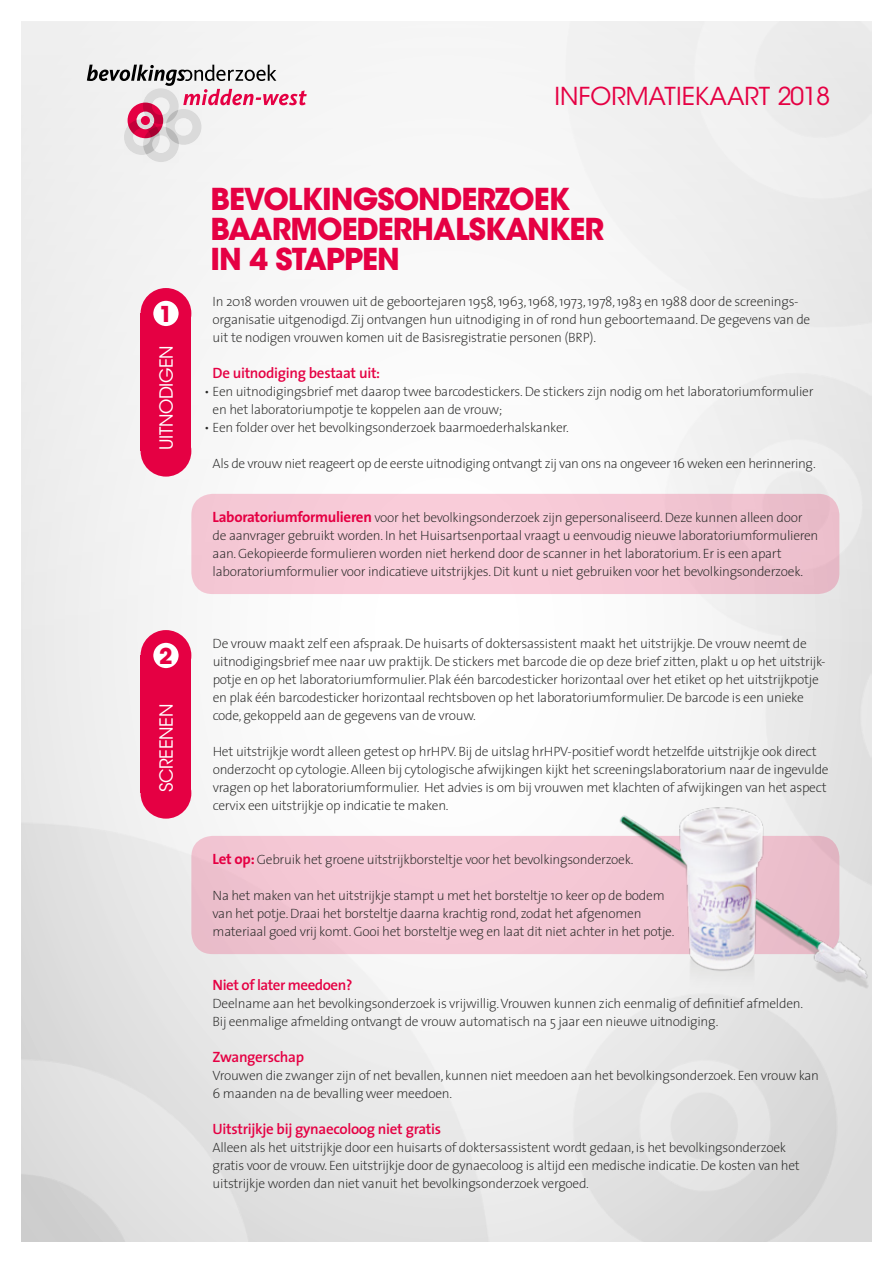
<style>
.page{position:relative;width:893px;height:1263px;background:#fff}
.page>*{position:absolute;margin:0;border:0;box-sizing:border-box;transform-origin:0 0}
.t1{font:30px/30px "ITC Avant Garde MM 740 750";letter-spacing:-.03em;color:#e50043}
.t2{font:24.6px "ITC Avant Garde MM 300 750";color:#e50043}
.t3{font:21.75px "ITC Avant Garde MM 740 750";color:#e50043}
.t4{font:18px "ITC Avant Garde MM 300 750";letter-spacing:-.02em;color:#fff}
.t5{font:600 15px "The Sans";letter-spacing:-.02em;color:#e50043}
.t6{font:200 13.5px/18px "The Sans";letter-spacing:-.02em;color:#282827}
.s1{font-weight:700;font-size:15px;color:#e50043}
</style>
<div class="page">
<div style="left:21px;top:21px;width:851px;height:851px;background:linear-gradient(to right,#f6f6f6,#f2f2f2)"></div>
<div style="left:191px;top:494px;width:648px;height:100px;background:#f6c9d6;border-radius:21px"></div>
<div style="left:191px;top:836px;width:648px;height:118px;background:#f5c8d5;border-radius:21px"></div>
<div style="left:141px;top:426px;width:50px;height:51px;background:#e50043;border-radius:50%"></div>
<div style="left:141px;top:313px;width:50px;height:138px;background:#e50043"></div>
<div style="left:147px;top:294px;width:38px;height:38px;background:#fff;border-radius:50%"></div>
<div style="left:141px;top:288px;width:50px;height:51px;border:13px solid #e50043;border-radius:50%"></div>
<div style="left:141px;top:768px;width:50px;height:51px;background:#e50043;border-radius:50%"></div>
<div style="left:141px;top:655px;width:50px;height:138px;background:#e50043"></div>
<div style="left:147px;top:636px;width:38px;height:38px;background:#fff;border-radius:50%"></div>
<div style="left:141px;top:630px;width:50px;height:51px;border:13px solid #e50043;border-radius:50%"></div>
<img style="left:584px;top:791px;width:288px;height:217px">
<svg style="left:87px;top:65px;width:220px;height:97px"></svg>
<div style="left:141px;top:116px;width:9px;height:9px;background:#e50043;border-radius:50%"></div>
<h2 class="t2" style="left:554px;top:82px;width:277px">INFORMATIEKAART 2018</h2>
<h3 class="t3" style="left:159px;top:301px;width:15px">1</h3>
<h3 class="t4" style="left:156px;top:450px;width:106px;rotate:-90deg">UITNODIGEN</h3>
<h3 class="t3" style="left:159px;top:643px;width:15px">2</h3>
<h3 class="t4" style="left:156px;top:792px;width:90px;rotate:-90deg">SCREENEN</h3>
<h1 class="t1" style="left:210px;top:185px;width:395px">BEVOLKINGSONDERZOEK<br>BAARMOEDERHALSKANKER<br>IN 4 STAPPEN</h1>
<p class="t6" style="left:213px;top:292px;width:599px">In 2018 worden vrouwen uit de geboortejaren 1958,1963,1968,1973,1978,1983 en 1988 door de screenings&shy;organisatie uitgenodigd. Zij ontvangen hun uitnodiging in of rond hun geboortemaand. De gegevens van de uit te nodigen vrouwen komen uit de Basisregistratie personen (BRP).</p>
<p class="t5" style="left:213px;top:360px;width:169px">De uitnodiging bestaat uit:</p>
<p class="t6" style="left:213px;top:400px;width:291px">en het laboratoriumpotje te koppelen aan de vrouw;</p>
<p class="t6" style="left:204px;top:382px;width:611px">• Een uitnodigingsbrief met daarop twee barcodestickers. De stickers zijn nodig om het laboratoriumformulier</p>
<p class="t6" style="left:204px;top:418px;width:366px">• Een folder over het bevolkingsonderzoek baarmoederhalskanker.</p>
<p class="t6" style="left:213px;top:454px;width:604px">Als de vrouw niet reageert op de eerste uitnodiging ontvangt zij van ons na ongeveer 16 weken een herinnering.</p>
<p class="t6" style="left:213px;top:508px;width:607px"><span class="s1">Laboratoriumformulieren</span> voor het bevolkingsonderzoek zijn gepersonaliseerd. Deze kunnen alleen door de aanvrager gebruikt worden. In het Huisartsenportaal vraagt u eenvoudig nieuwe laboratoriumformulieren aan. Gekopieerde formulieren worden niet herkend door de scanner in het laboratorium. Er is een apart laboratoriumformulier voor indicatieve uitstrijkjes. Dit kunt u niet gebruiken voor het -bevolkingsonderzoek.</p>
<p class="t6" style="left:213px;top:634px;width:614px">De vrouw maakt zelf een afspraak. De huisarts of doktersassistent maakt het uitstrijkje. De vrouw neemt de uitnodigingsbrief mee naar uw praktijk. De stickers met barcode die op deze brief zitten,plakt u op het uitstrijk&shy;potje en op het laboratoriumformulier. Plak één barcodesticker horizontaal over het etiket op het uitstrijkpotje en plak één barcodesticker horizontaal rechtsboven op het laboratoriumformulier. De barcode is een unieke code,gekoppeld aan de gegevens van de vrouw.</p>
<p class="t6" style="left:213px;top:742px;width:617px">Het uitstrijkje wordt alleen getest op hrHPV. Bij de uitslag hrHPV-positief wordt hetzelfde uitstrijkje ook direct onderzocht op cytologie. Alleen bij cytologische afwijkingen kijkt het screeningslaboratorium naar de ingevulde vragen op het laboratoriumformulier. Het advies is om bij vrouwen met klachten of afwijkingen van het aspect cervix een uitstrijkje op indicatie te maken.</p>
<p class="t6" style="left:213px;top:850px;width:422px"><span class="s1">Let op:</span> Gebruik het groene uitstrijkborsteltje voor het bevolkingsonderzoek.</p>
<p class="t6" style="left:213px;top:886px;width:463px">Na het maken van het uitstrijkje stampt u met het borsteltje 10 keer op de bodem van het potje. Draai het borsteltje daarna krachtig rond, zodat het afgenomen materiaal goed vrij komt. Gooi het borsteltje weg en laat dit niet achter in het potje.</p>
<p class="t5" style="left:213px;top:972px;width:141px">Niet of later meedoen?</p>
<p class="t6" style="left:213px;top:994px;width:593px">Deelname aan het bevolkingsonderzoek is vrijwillig.Vrouwen kunnen zich eenmalig of definitief afmelden. -<br>Bij eenmalige afmelding ontvangt de vrouw automatisch na 5 jaar een nieuwe uitnodiging.</p>
<p class="t5" style="left:213px;top:1044px;width:93px">Zwangerschap</p>
<p class="t6" style="left:213px;top:1066px;width:608px">Vrouwen die zwanger zijn of net bevallen, kunnen niet meedoen aan het bevolkingsonderzoek. Een vrouw kan<br>6 maanden na de bevalling weer meedoen.</p>
<p class="t5" style="left:213px;top:1116px;width:230px">Uitstrijkje bij gynaecoloog niet gratis</p>
<p class="t6" style="left:213px;top:1138px;width:589px">Alleen als het uitstrijkje door een huisarts of doktersassistent wordt gedaan, is het bevolkingsonderzoek gratis voor de vrouw. Een uitstrijkje door de gynaecoloog is altijd een medische indicatie. De kosten van het uitstrijkje worden dan niet vanuit het bevolkingsonderzoek vergoed.</p>
</div>
